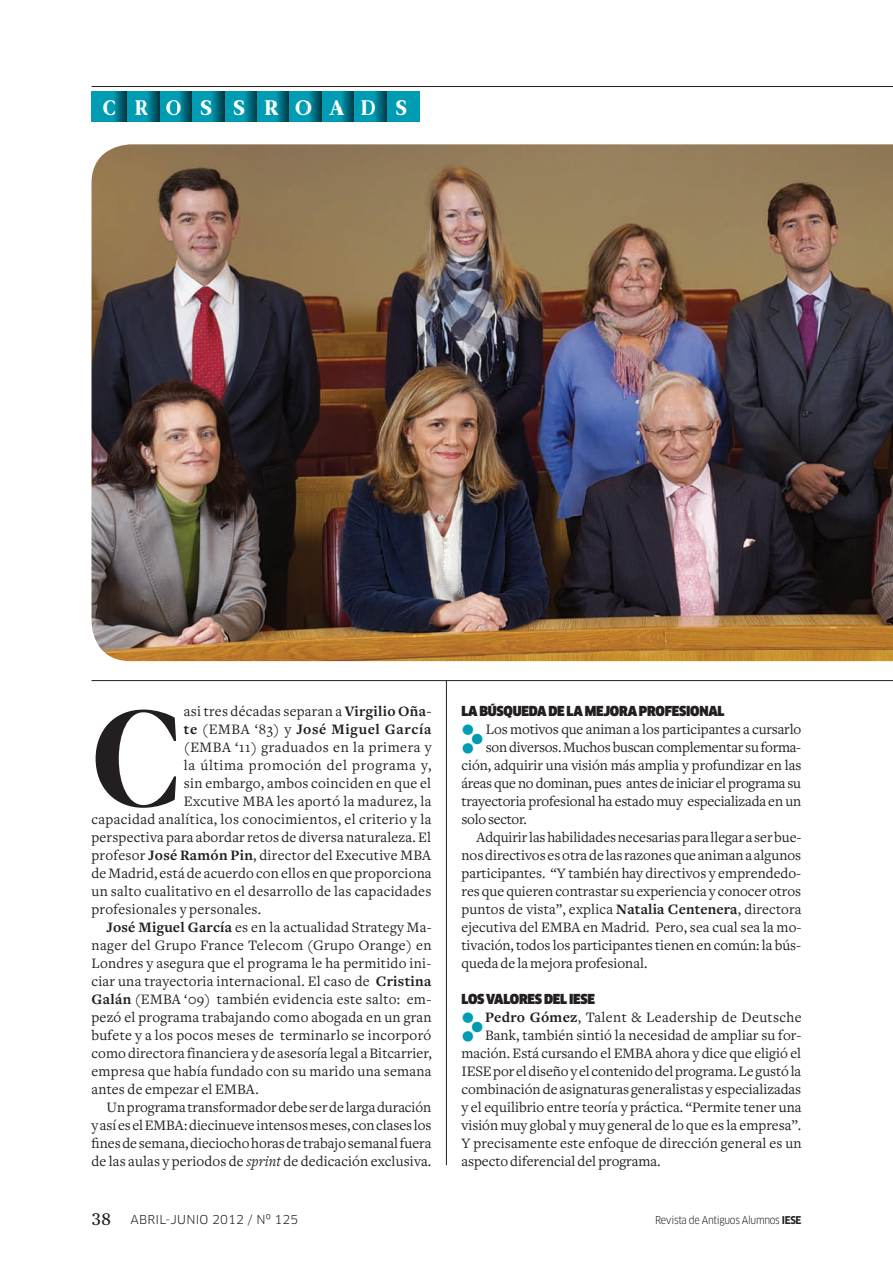
<style>
.page{position:relative;width:893px;height:1263px;background:#fff}
.page>*{position:absolute;margin:0;border:0;box-sizing:border-box;transform-origin:0 0}
.t1{font:136.35px "Leitura Display";color:#231f20}
.t2{font:37.2px "Click Bits Icons 3";color:#009cb3}
.t3{font:21px "Leitura News Roman 4";letter-spacing:.845em;color:#fff}
.t4{font:15px "Freight Text";letter-spacing:.005em;color:#231f20}
.t5{font:15px "Freight Text";letter-spacing:.025em;color:#231f20}
.t6{font:15px "Freight Text";letter-spacing:-.015em;color:#231f20}
.t7{font:15px "Freight Text";letter-spacing:.03em;color:#231f20}
.t8{font:15px "Freight Text";letter-spacing:.035em;color:#231f20}
.t9{font:15px "Freight Text";letter-spacing:.045em;color:#231f20}
.t10{font:700 15px "Freight Text";letter-spacing:.04em;color:#231f20}
.t11{font:900 13.5px "Clan Narrow";letter-spacing:-.02em;color:#231f20}
.t12{font:12px "Clan";letter-spacing:.015em;color:#231f20}
.t13{font:10.5px "Clan Narrow";letter-spacing:-.03em;color:#231f20}
.s1{font-weight:700}
.s2{font-weight:400}
.s3{font-style:italic}
.s4{font-family:"Leitura News Roman 2";font-size:18px}
</style>
<div class="page">
<img style="left:91px;top:144px;width:802px;height:517px">
<hr style="left:446px;top:680px;width:1px;height:485px;background:#231f20">
<hr style="left:91px;top:680px;width:802px;height:1px;background:#231f20">
<hr style="left:91px;top:86px;width:802px;height:1px;background:#231f20">
<div style="left:91px;top:91px;width:37px;height:31px;background:#009cb3"></div>
<div style="left:124px;top:91px;width:36px;height:31px;background:#009cb3"></div>
<div style="left:221px;top:91px;width:36px;height:31px;background:#009cb3"></div>
<div style="left:156px;top:91px;width:36px;height:31px;background:#009cb3"></div>
<div style="left:351px;top:91px;width:36px;height:31px;background:#009cb3"></div>
<div style="left:188px;top:91px;width:36px;height:31px;background:#009cb3"></div>
<div style="left:318px;top:91px;width:37px;height:31px;background:#009cb3"></div>
<div style="left:253px;top:91px;width:36px;height:31px;background:#009cb3"></div>
<div style="left:285px;top:91px;width:37px;height:31px;background:#009cb3"></div>
<svg style="left:115px;top:91px;width:11px;height:31px"></svg>
<svg style="left:148px;top:91px;width:11px;height:31px"></svg>
<svg style="left:180px;top:91px;width:11px;height:31px"></svg>
<svg style="left:213px;top:91px;width:11px;height:31px"></svg>
<svg style="left:277px;top:91px;width:12px;height:31px"></svg>
<svg style="left:310px;top:91px;width:11px;height:31px"></svg>
<svg style="left:342px;top:91px;width:12px;height:31px"></svg>
<svg style="left:245px;top:91px;width:12px;height:31px"></svg>
<div style="left:383px;top:91px;width:36px;height:31px;background:#009cb3"></div>
<svg style="left:375px;top:91px;width:12px;height:31px"></svg>
<h3 class="t3" style="left:103px;top:95px;width:305px">CROSOSROI ADS</h3>
<h1 class="t1" style="left:91px;top:678px;width:89px">C</h1>
<p class="t4" style="left:184px;top:703px;width:249px">asi tres décadas separan a <span class="s1">Virgilio Oña-</span></p>
<p class="t10" style="left:184px;top:721px;width:249px">te <span class="s2">(EMBA ‘83) y</span> José Miguel García</p>
<p class="t8" style="left:184px;top:739px;width:249px">(EMBA ‘11) graduados en la primera y</p>
<p class="t9" style="left:184px;top:757px;width:249px">la última promoción del programa y,</p>
<p class="t4" style="left:184px;top:775px;width:249px">sin embargo, ambos coinciden en que el</p>
<p class="t5" style="left:184px;top:793px;width:249px">Excutive MBA les aportó la madurez, la</p>
<p class="t5" style="left:91px;top:811px;width:341px">capacidad analítica, los conocimientos, el criterio y la</p>
<p class="t4" style="left:91px;top:829px;width:341px">perspectiva para abordar retos de diversa naturaleza. El</p>
<p class="t4" style="left:91px;top:847px;width:341px">profesor <span class="s1">José Ramón Pin</span>, director del Executive MBA</p>
<p class="t4" style="left:91px;top:865px;width:342px">de Madrid, está de acuerdo con ellos en que proporciona</p>
<p class="t4" style="left:91px;top:883px;width:341px">un salto cualitativo en el desarrollo de las capacidades</p>
<p class="t4" style="left:91px;top:901px;width:171px">profesionales y personales.</p>
<p class="t4" style="left:106px;top:919px;width:327px"><span class="s1">José Miguel García</span> es en la actualidad Strategy Ma-</p>
<p class="t7" style="left:91px;top:937px;width:342px">nager del Grupo France Telecom (Grupo Orange) en</p>
<p class="t4" style="left:91px;top:955px;width:341px">Londres y asegura que el programa le ha permitido ini-</p>
<p class="t4" style="left:91px;top:973px;width:341px">ciar una trayectoria internacional. El caso de <span class="s1">Cristina</span></p>
<p class="t4" style="left:91px;top:991px;width:341px"><span class="s1">Galán</span> (EMBA ‘09) también evidencia este salto: em-</p>
<p class="t4" style="left:91px;top:1009px;width:342px">pezó el programa trabajando como abogada en un gran</p>
<p class="t4" style="left:91px;top:1027px;width:341px">bufete y a los pocos meses de terminarlo se incorporó</p>
<p class="t4" style="left:91px;top:1045px;width:342px">como directora financiera y de asesoría legal a Bitcarrier,</p>
<p class="t4" style="left:91px;top:1063px;width:342px">empresa que había fundado con su marido una semana</p>
<p class="t4" style="left:91px;top:1081px;width:169px">antes de empezar el EMBA.</p>
<p class="t4" style="left:106px;top:1099px;width:326px">Un programa transformador debe ser de larga duración</p>
<p class="t4" style="left:91px;top:1117px;width:342px">y así es el EMBA: diecinueve intensos meses, con clases los</p>
<p class="t4" style="left:91px;top:1135px;width:341px">fines de semana, dieciocho horas de trabajo semanal fuera</p>
<p class="t4" style="left:91px;top:1153px;width:341px">de las aulas y periodos de <span class="s3">sprint</span> de dedicación exclusiva.</p>
<p class="t11" style="left:461px;top:703px;width:52px">LA BÚSQUED</p>
<p class="t11" style="left:537px;top:703px;width:189px">A DE LA MEJORA PROFESIONAL</p>
<h2 class="t2" style="left:461px;top:722px;width:25px">l</h2>
<p class="t4" style="left:486px;top:721px;width:317px">Los motivos que animan a los participantes a cursarlo</p>
<p class="t6" style="left:486px;top:739px;width:317px">son diversos. Muchos buscan complementar su forma-</p>
<p class="t4" style="left:461px;top:757px;width:341px">ción, adquirir una visión más amplia y profundizar en las</p>
<p class="t6" style="left:461px;top:775px;width:341px">áreas que no dominan, pues antes de iniciar el programa su</p>
<p class="t4" style="left:461px;top:793px;width:341px">trayectoria profesional ha estado muy especializada en un</p>
<p class="t6" style="left:461px;top:811px;width:67px">solo sector.</p>
<p class="t4" style="left:476px;top:829px;width:326px">Adquirir las habilidades necesarias para llegar a ser bue-</p>
<p class="t4" style="left:461px;top:847px;width:341px">nos directivos es otra de las razones que animan a algunos</p>
<p class="t4" style="left:461px;top:865px;width:341px">participantes. “Y también hay directivos y emprendedo-</p>
<p class="t4" style="left:461px;top:883px;width:341px">res que quieren contrastar su experiencia y conocer otros</p>
<p class="t4" style="left:461px;top:901px;width:342px">puntos de vista”, explica <span class="s1">Natalia Centenera</span>, directora</p>
<p class="t4" style="left:461px;top:919px;width:342px">ejecutiva del EMBA en Madrid. Pero, sea cual sea la mo-</p>
<p class="t4" style="left:461px;top:937px;width:341px">tivación, todos los participantes tienen en común: la bús-</p>
<p class="t4" style="left:461px;top:955px;width:187px">queda de la mejora profesional.</p>
<p class="t11" style="left:461px;top:991px;width:9px">LOS</p>
<p class="t11" style="left:486px;top:991px;width:10px">VALO</p>
<p class="t11" style="left:519px;top:991px;width:78px">RES DEL IESE</p>
<h2 class="t2" style="left:461px;top:1010px;width:25px">l</h2>
<p class="t5" style="left:485px;top:1009px;width:318px"><span class="s1">Pedro Gómez</span>, Talent &amp; Leadership de Deutsche</p>
<p class="t4" style="left:485px;top:1027px;width:318px">Bank, también sintió la necesidad de ampliar su for-</p>
<p class="t4" style="left:461px;top:1045px;width:341px">mación. Está cursando el EMBA ahora y dice que eligió el</p>
<p class="t4" style="left:461px;top:1063px;width:341px">IESE por el diseño y el contenido del programa. Le gustó la</p>
<p class="t4" style="left:461px;top:1081px;width:341px">combinación de asignaturas generalistas y especializadas</p>
<p class="t4" style="left:461px;top:1099px;width:342px">y el equilibrio entre teoría y práctica. “Permite tener una</p>
<p class="t4" style="left:461px;top:1117px;width:341px">visión muy global y muy general de lo que es la empresa”.</p>
<p class="t4" style="left:461px;top:1135px;width:342px">Y precisamente este enfoque de dirección general es un</p>
<p class="t4" style="left:461px;top:1153px;width:201px">aspecto diferencial del programa.</p>
<p class="t12" style="left:91px;top:1212px;width:208px"><span class="s4">38</span> ABRIL-JUNIO 2012 / nº 125</p>
<p class="t13" style="left:655px;top:1213px;width:148px">Revista de Antiguos Alumnos <span class="s1">IESE</span></p>
</div>
